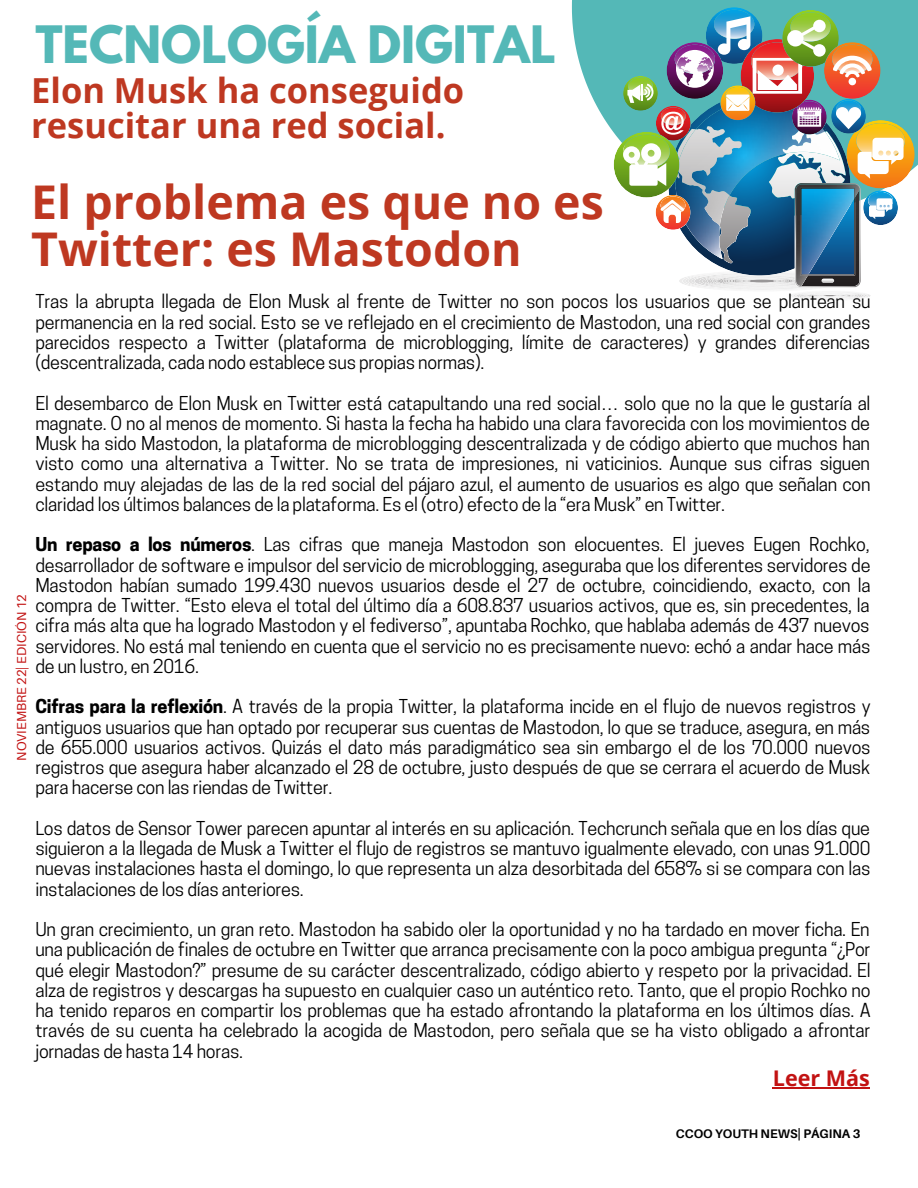
<style>
.page{position:relative;width:918px;height:1188px;background:#fff}
.page>*{position:absolute;margin:0;border:0;box-sizing:border-box;transform-origin:0 0}
.t1{font:700 46.5px/47.2px "Open Sans";color:#be3821}
.t2{font:700 45.6px "League Spartan";color:#54b8b7}
.t3{font:700 34.5px/34.8px "Open Sans";color:#be3821}
.t4{font:700 21.6px "Open Sans";color:#c21212}
.t5{font:18px/20.2px "Cooper Hewitt";letter-spacing:-.015em;color:#000;text-align:justify}
.t6{font:13.05px "Aileron";color:#c21212}
.t7{font:700 12.45px "Aileron";color:#000}
.s1{font-weight:700}
</style>
<div class="page">
<svg style="left:572px;top:0;width:346px;height:167px;fill:#54b8b7"></svg>
<img style="left:614px;top:7px;width:301px;height:293px">
<img style="left:796px;top:184px;width:64px;height:102px">
<img style="left:801px;top:188px;width:54px;height:87px">
<hr style="left:773px;top:1088px;width:97px;height:1px;background:#c21212">
<h2 class="t2" style="left:35px;top:21px;width:522px">TECNOLOGÍA DIGITAL</h2>
<h3 class="t3" style="left:31px;top:72px;width:435px">Elon Musk ha conseguido resucitar una red social.</h3>
<h1 class="t1" style="left:31px;top:177px;width:574px">El problema es que no es<br>Twitter: es Mastodon</h1>
<p class="t5" style="left:35px;top:294px;width:837px">Tras la abrupta llegada de Elon Musk al frente de Twitter no son pocos los usuarios que se plantean su permanencia en la red social. Esto se ve reflejado en el crecimiento de Mastodon, una red social con grandes parecidos respecto a Twitter (plataforma de microblogging, límite de caracteres) y grandes diferencias (descentralizada, cada nodo establece sus propias normas).</p>
<p class="t5" style="left:35px;top:395px;width:837px">El desembarco de Elon Musk en Twitter está catapultando una red social… solo que no la que le gustaría al magnate. O no al menos de momento. Si hasta la fecha ha habido una clara favorecida con los movimientos de Musk ha sido Mastodon, la plataforma de microblogging descentralizada y de código abierto que muchos han visto como una alternativa a Twitter. No se trata de impresiones, ni vaticinios. Aunque sus cifras siguen estando muy alejadas de las de la red social del pájaro azul, el aumento de usuarios es algo que señalan con claridad los últimos balances de la plataforma. Es el (otro) efecto de la “era Musk” en Twitter.</p>
<p class="t5" style="left:35px;top:537px;width:837px"><span class="s1">Un repaso a los números</span>. Las cifras que maneja Mastodon son elocuentes. El jueves Eugen Rochko, desarrollador de software e impulsor del servicio de microblogging, aseguraba que los diferentes servidores de Mastodon habían sumado 199.430 nuevos usuarios desde el 27 de octubre, coincidiendo, exacto, con la compra de Twitter. “Esto eleva el total del último día a 608.837 usuarios activos, que es, sin precedentes, la cifra más alta que ha logrado Mastodon y el fediverso”, apuntaba Rochko, que hablaba además de 437 nuevos servidores. No está mal teniendo en cuenta que el servicio no es precisamente nuevo: echó a andar hace más de un lustro, en 2016.</p>
<p class="t5" style="left:35px;top:699px;width:837px"><span class="s1">Cifras para la reflexión</span>. A través de la propia Twitter, la plataforma incide en el flujo de nuevos registros y antiguos usuarios que han optado por recuperar sus cuentas de Mastodon, lo que se traduce, asegura, en más de 655.000 usuarios activos. Quizás el dato más paradigmático sea sin embargo el de los 70.000 nuevos registros que asegura haber alcanzado el 28 de octubre, justo después de que se cerrara el acuerdo de Musk para hacerse con las riendas de Twitter.</p>
<p class="t5" style="left:35px;top:820px;width:837px">Los datos de Sensor Tower parecen apuntar al interés en su aplicación. Techcrunch señala que en los días que siguieron a la llegada de Musk a Twitter el flujo de registros se mantuvo igualmente elevado, con unas 91.000 nuevas instalaciones hasta el domingo, lo que representa un alza desorbitada del 658% si se compara con las instalaciones de los días anteriores.</p>
<p class="t5" style="left:35px;top:922px;width:837px">Un gran crecimiento, un gran reto. Mastodon ha sabido oler la oportunidad y no ha tardado en mover ficha. En una publicación de finales de octubre en Twitter que arranca precisamente con la poco ambigua pregunta “¿Por qué elegir Mastodon?” presume de su carácter descentralizado, código abierto y respeto por la privacidad. El alza de registros y descargas ha supuesto en cualquier caso un auténtico reto. Tanto, que el propio Rochko no ha tenido reparos en compartir los problemas que ha estado afrontando la plataforma en los últimos días. A través de su cuenta ha celebrado la acogida de Mastodon, pero señala que se ha visto obligado a afrontar jornadas de hasta 14 horas.</p>
<p class="t6" style="left:14px;top:761px;width:168px;rotate:-90deg">NOVIEMBRE 22| EDICIÓN 12</p>
<p class="t4" style="left:773px;top:1063px;width:99px">Leer Más</p>
<p class="t7" style="left:676px;top:1126px;width:186px">CCOO YOUTH NEWS| PÁGINA 3</p>
</div>
